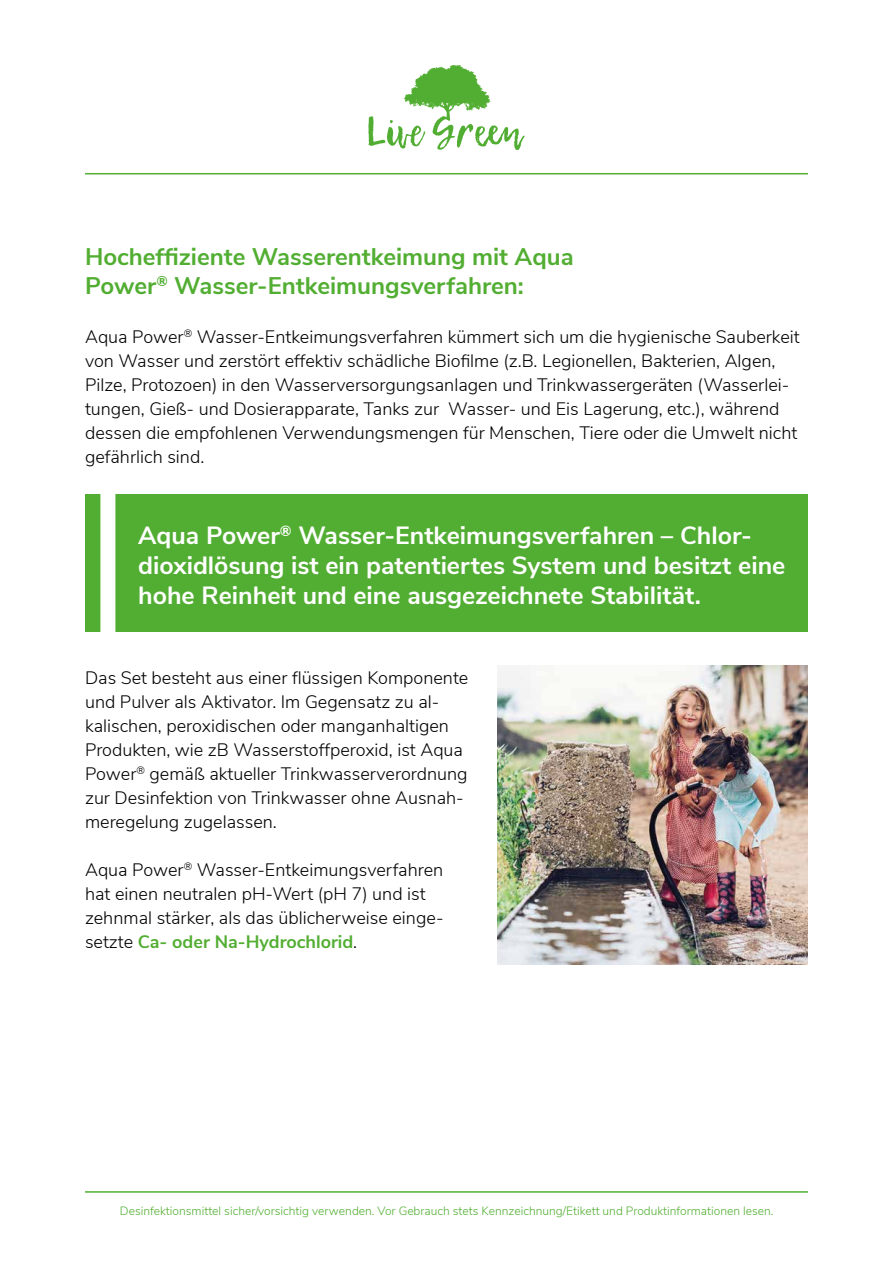
<style>
.page{position:relative;width:893px;height:1263px;background:#fff}
.page>*{position:absolute;margin:0;border:0;box-sizing:border-box;transform-origin:0 0}
.t1{font:700 24.9px/29.8px "Nunito Sans";color:#fff}
.t2{font:700 24px/28.8px "Nunito Sans";color:#52ae32}
.t3{font:300 18px/24px "Nunito Sans";color:#000}
.t4{font:300 12px "Nunito Sans";color:#52ae32}
.s1{font-weight:700;color:#52ae32}
</style>
<div class="page">
<hr style="left:85px;top:173px;width:723px;height:1px;background:#52ae32">
<hr style="left:85px;top:1191px;width:723px;height:2px;background:#52ae32">
<svg style="left:368px;top:65px;width:157px;height:85px"></svg>
<div style="left:85px;top:494px;width:723px;height:137px;background:#52ae32"></div>
<div style="left:100px;top:487px;width:15px;height:151px;background:#fff"></div>
<img style="left:498px;top:666px;width:310px;height:299px">
<h2 class="t2" style="left:85px;top:241px;width:490px">Hocheffiziente Wasserentkeimung mit Aqua<br>Power<sup>®</sup> Wasser-Entkeimungsverfahren:</h2>
<p class="t3" style="left:85px;top:324px;width:716px">Aqua Power<sup>®</sup> Wasser-Entkeimungsverfahren kümmert sich um die hygienische Sauberkeit von Wasser und zerstört effektiv schädliche Biofilme (z.B. Legionellen, Bakterien, Algen, Pilze, Protozoen) in den Wasserversorgungsanlagen und Trinkwassergeräten (Wasserlei&shy;tungen, Gieß- und Dosierapparate, Tanks zur Wasser- und Eis Lagerung, etc.), während dessen die empfohlenen Verwendungsmengen für Menschen, Tiere oder die Umwelt nicht gefährlich sind.</p>
<h1 class="t1" style="left:138px;top:519px;width:649px">Aqua Power<sup>®</sup> Wasser-Entkeimungsverfahren – Chlor&shy;dioxidlösung ist ein patentiertes System und besitzt eine hohe Reinheit und eine ausgezeichnete Stabilität.</h1>
<p class="t3" style="left:85px;top:664px;width:385px">Das Set besteht aus einer flüssigen Komponente und Pulver als Aktivator. Im Gegensatz zu al&shy;kalischen, peroxidischen oder manganhaltigen Produkten, wie zB Wasserstoffperoxid, ist Aqua Power<sup>®</sup> gemäß aktueller Trinkwasserverordnung zur Desinfektion von Trinkwasser ohne Ausnah&shy;meregelung zugelassen.</p>
<p class="t3" style="left:85px;top:857px;width:360px">Aqua Power<sup>®</sup> Wasser-Entkeimungsverfahren hat einen neutralen pH-Wert (pH 7) und ist zehnmal stärker, als das üblicherweise einge&shy;setzte <span class="s1">Ca- oder Na-Hydrochlorid</span>.</p>
<p class="t4" style="left:120px;top:1202px;width:655px">Desinfektionsmittel sicher/vorsichtig verwenden. Vor Gebrauch stets Kennzeichnung/Etikett und Produktinformationen lesen.</p>
</div>
